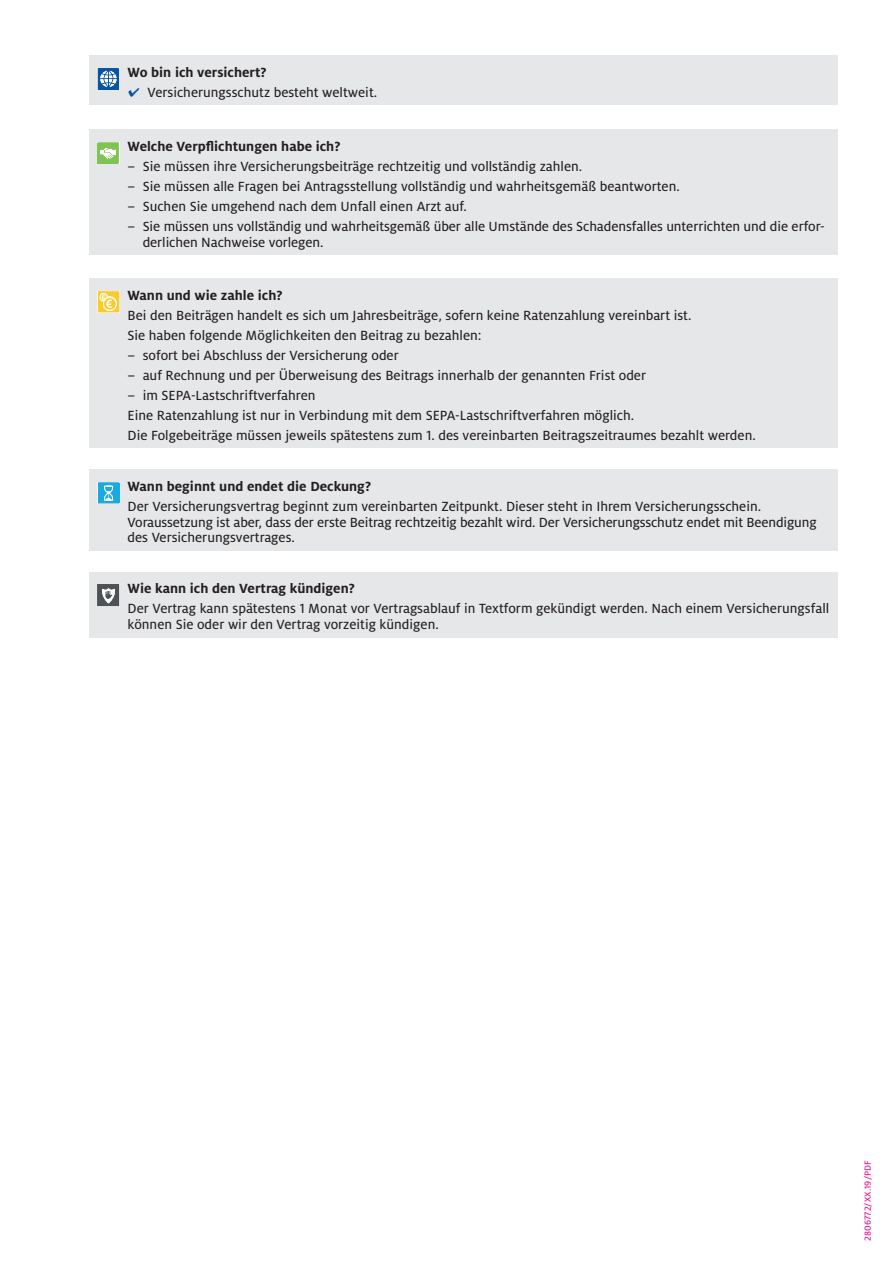
<style>
.page{position:relative;width:893px;height:1263px;background:#fff}
.page>*{position:absolute;margin:0;border:0;box-sizing:border-box;transform-origin:0 0}
.t1{font:14.7px/15.8px "Milo ADAC Text";color:#231f20}
.t2{font:700 14.7px "Milo ADAC";color:#231f20}
.t3{font:9.75px "Milo ADAC Text";letter-spacing:.01em;color:#ed028c}
.s1{color:#0154a6}
</style>
<div class="page">
<div style="left:89px;top:129px;width:749px;height:126px;background:#e6e7e9"></div>
<svg style="left:98px;top:142px;width:22px;height:22px"></svg>
<img style="left:100px;top:148px;width:14px;height:11px">
<div style="left:89px;top:278px;width:749px;height:170px;background:#e6e7e9"></div>
<svg style="left:98px;top:291px;width:21px;height:22px"></svg>
<div style="left:89px;top:55px;width:749px;height:50px;background:#e6e7e9"></div>
<img style="left:98px;top:87px;width:21px;height:2px">
<svg style="left:98px;top:68px;width:21px;height:19px"></svg>
<div style="left:89px;top:469px;width:749px;height:82px;background:#e6e7e9"></div>
<svg style="left:98px;top:482px;width:21px;height:22px"></svg>
<div style="left:89px;top:572px;width:749px;height:65px;background:#e6e7e9"></div>
<svg style="left:98px;top:585px;width:21px;height:21px"></svg>
<img style="left:101px;top:588px;width:15px;height:15px">
<p class="t2" style="left:128px;top:64px;width:141px">Wo bin ich versichert?</p>
<p class="t1" style="left:128px;top:84px;width:251px"><span class="s1">◊</span> Versicherungsschutz besteht weltweit.</p>
<p class="t2" style="left:128px;top:138px;width:214px">Welche Verpflichtungen habe ich?</p>
<p class="t1" style="left:128px;top:158px;width:456px">– Sie müssen ihre Versicherungsbeiträge rechtzeitig und vollständig zahlen.</p>
<p class="t1" style="left:128px;top:178px;width:554px">– Sie müssen alle Fragen bei Antragsstellung vollständig und wahrheitsgemäß beantworten.</p>
<p class="t1" style="left:128px;top:198px;width:341px">– Suchen Sie umgehend nach dem Unfall einen Arzt auf.</p>
<p class="t1" style="left:143px;top:218px;width:683px;text-indent:-15px">– Sie müssen uns vollständig und wahrheitsgemäß über alle Umstände des Schadensfalles unterrichten und die erfor&shy;derlichen Nachweise vorlegen.</p>
<p class="t2" style="left:128px;top:287px;width:156px">Wann und wie zahle ich?</p>
<p class="t1" style="left:128px;top:305px;width:565px;line-height:20px">Bei den Beiträgen handelt es sich um Jahresbeiträge, sofern keine Ratenzahlung vereinbart ist.<br>Sie haben folgende Möglichkeiten den Beitrag zu bezahlen:</p>
<p class="t1" style="left:128px;top:347px;width:273px">– sofort bei Abschluss der Versicherung oder</p>
<p class="t1" style="left:128px;top:367px;width:520px">– auf Rechnung und per Überweisung des Beitrags innerhalb der genannten Frist oder</p>
<p class="t1" style="left:128px;top:385px;width:630px;line-height:20px">– im SEPA-Lastschriftverfahren<br>Eine Ratenzahlung ist nur in Verbindung mit dem SEPA-Lastschriftverfahren möglich.<br>Die Folgebeiträge müssen jeweils spätestens zum 1. des vereinbarten Beitragszeitraumes bezahlt werden.</p>
<p class="t2" style="left:128px;top:478px;width:245px">Wann beginnt und endet die Deckung?</p>
<p class="t1" style="left:128px;top:498px;width:691px">Der Versicherungsvertrag beginnt zum vereinbarten Zeitpunkt. Dieser steht in Ihrem Versicherungsschein.<br>Voraussetzung ist aber, dass der erste Beitrag rechtzeitig bezahlt wird. Der Versicherungsschutz endet mit Beendigung des Versicherungsvertrages.</p>
<p class="t2" style="left:128px;top:580px;width:229px">Wie kann ich den Vertrag kündigen?</p>
<p class="t1" style="left:128px;top:601px;width:703px">Der Vertrag kann spätestens 1 Monat vor Vertragsablauf in Textform gekündigt werden. Nach einem Versicherungsfall können Sie oder wir den Vertrag vorzeitig kündigen.</p>
<p class="t3" style="left:862px;top:1241px;width:82px;rotate:-90deg">2806772/XX.19/PDF</p>
</div>
